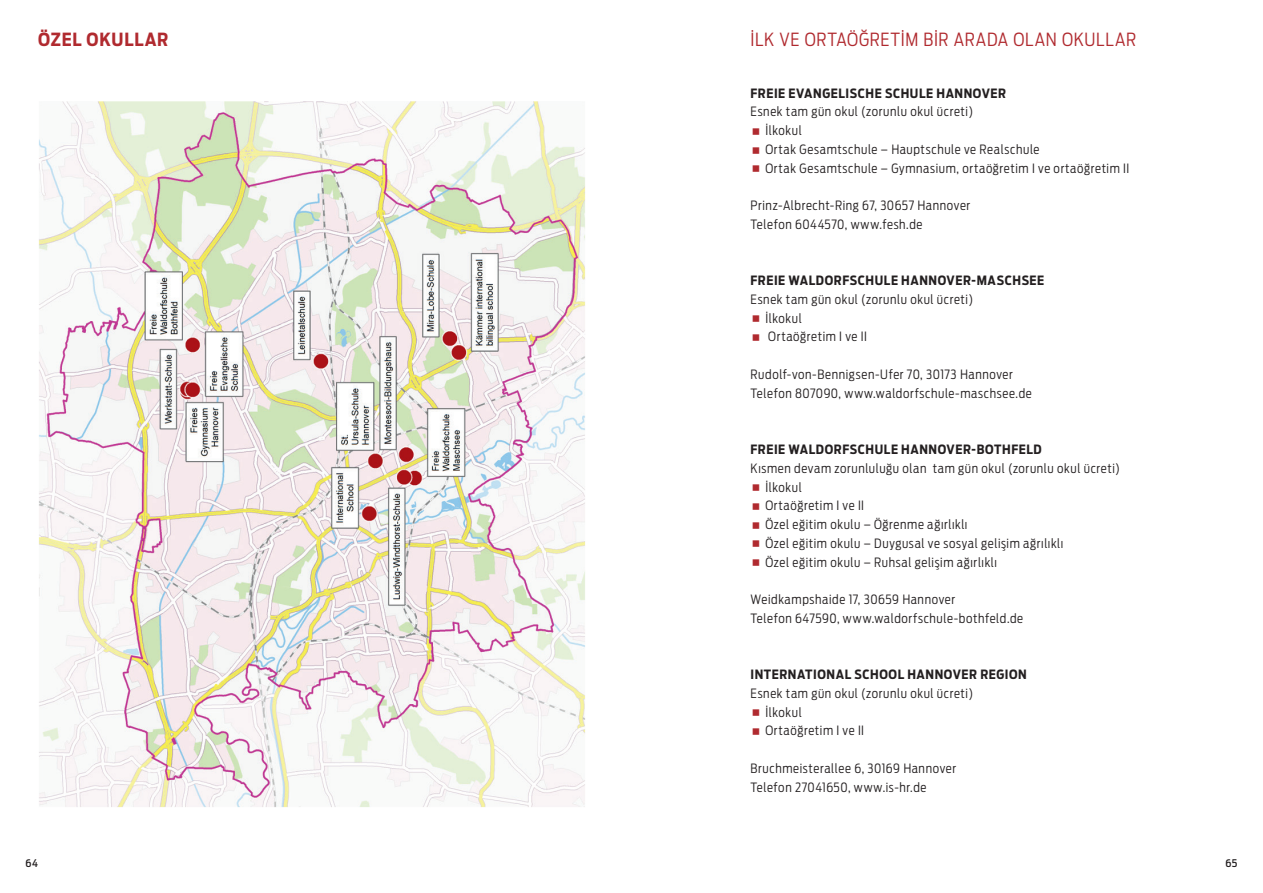
<style>
.page{position:relative;width:1263px;height:893px;background:#fff}
.page>*{position:absolute;margin:0;border:0;box-sizing:border-box;transform-origin:0 0}
.t1{font:300 18px "Antenna Cond";letter-spacing:.04em;color:#b02a2f}
.t2{font:700 18px "Antenna Cond";letter-spacing:.04em;color:#b02a2f}
.t3{font:300 12.75px/18.8px "Antenna Cond";letter-spacing:.05em;color:#231f20}
.t4{font:700 12.75px "Antenna Cond";letter-spacing:.045em;color:#231f20}
.t5{font:500 10.5px "Antenna Cond";color:#231f20}
.s1{font-weight:700;font-size:27.75px;color:#b02a2f}
</style>
<div class="page">
<img style="left:38px;top:102px;width:548px;height:705px">
<h1 class="t2" style="left:38px;top:28px;width:132px">ÖZEL OKULLAR</h1>
<h1 class="t1" style="left:750px;top:28px;width:387px">İLK VE ORTAÖĞRETİM BİR ARADA OLAN OKULLAR</h1>
<p class="t4" style="left:750px;top:84px;width:257px">FREIE EVANGELISCHE SCHULE HANNOVER</p>
<p class="t3" style="left:750px;top:102px;width:224px">Esnek tam gün okul (zorunlu okul ücreti)</p>
<p class="t3" style="left:750px;top:121px;width:53px"><span class="s1">•</span> İlkokul</p>
<p class="t3" style="left:750px;top:140px;width:290px"><span class="s1">•</span> Ortak Gesamtschule – Hauptschule ve Realschule</p>
<p class="t3" style="left:750px;top:158px;width:380px"><span class="s1">•</span> Ortak Gesamtschule – Gymnasium, ortaöğretim I ve ortaöğretim II</p>
<p class="t3" style="left:750px;top:196px;width:221px">Prinz-Albrecht-Ring 67, 30657 Hannover<br>Telefon 6044570, www.fesh.de</p>
<p class="t4" style="left:750px;top:272px;width:295px">FREIE WALDORFSCHULE HANNOVER-MASCHSEE</p>
<p class="t3" style="left:750px;top:290px;width:224px">Esnek tam gün okul (zorunlu okul ücreti)</p>
<p class="t3" style="left:750px;top:308px;width:53px"><span class="s1">•</span> İlkokul</p>
<p class="t3" style="left:750px;top:327px;width:118px"><span class="s1">•</span> Ortaöğretim I ve II</p>
<p class="t3" style="left:750px;top:365px;width:283px">Rudolf-von-Bennigsen-Ufer 70, 30173 Hannover<br>Telefon 807090, www.waldorfschule-maschsee.de</p>
<p class="t4" style="left:750px;top:441px;width:293px">FREIE WALDORFSCHULE HANNOVER-BOTHFELD</p>
<p class="t3" style="left:750px;top:458px;width:371px">Kısmen devam zorunluluğu olan tam gün okul (zorunlu okul ücreti)</p>
<p class="t3" style="left:750px;top:477px;width:53px"><span class="s1">•</span> İlkokul</p>
<p class="t3" style="left:750px;top:496px;width:115px"><span class="s1">•</span> Ortaöğretim I ve II</p>
<p class="t3" style="left:750px;top:515px;width:218px"><span class="s1">•</span> Özel eğitim okulu – Öğrenme ağırlıklı</p>
<p class="t3" style="left:750px;top:533px;width:314px"><span class="s1">•</span> Özel eğitim okulu – Duygusal ve sosyal gelişim ağrılıklı</p>
<p class="t3" style="left:750px;top:552px;width:248px"><span class="s1">•</span> Özel eğitim okulu – Ruhsal gelişim ağırlıklı</p>
<p class="t3" style="left:750px;top:590px;width:274px">Weidkampshaide 17, 30659 Hannover<br>Telefon 647590, www.waldorfschule-bothfeld.de</p>
<p class="t4" style="left:750px;top:666px;width:278px">INTERNATIONAL SCHOOL HANNOVER REGION</p>
<p class="t3" style="left:750px;top:683px;width:224px">Esnek tam gün okul (zorunlu okul ücreti)</p>
<p class="t3" style="left:750px;top:702px;width:53px"><span class="s1">•</span> İlkokul</p>
<p class="t3" style="left:750px;top:721px;width:115px"><span class="s1">•</span> Ortaöğretim I ve II</p>
<p class="t3" style="left:750px;top:758px;width:207px">Bruchmeisterallee 6, 30169 Hannover<br>Telefon 27041650, www.is-hr.de</p>
<p class="t5" style="left:26px;top:856px;width:14px">64</p>
<p class="t5" style="left:1225px;top:856px;width:14px">65</p>
</div>
